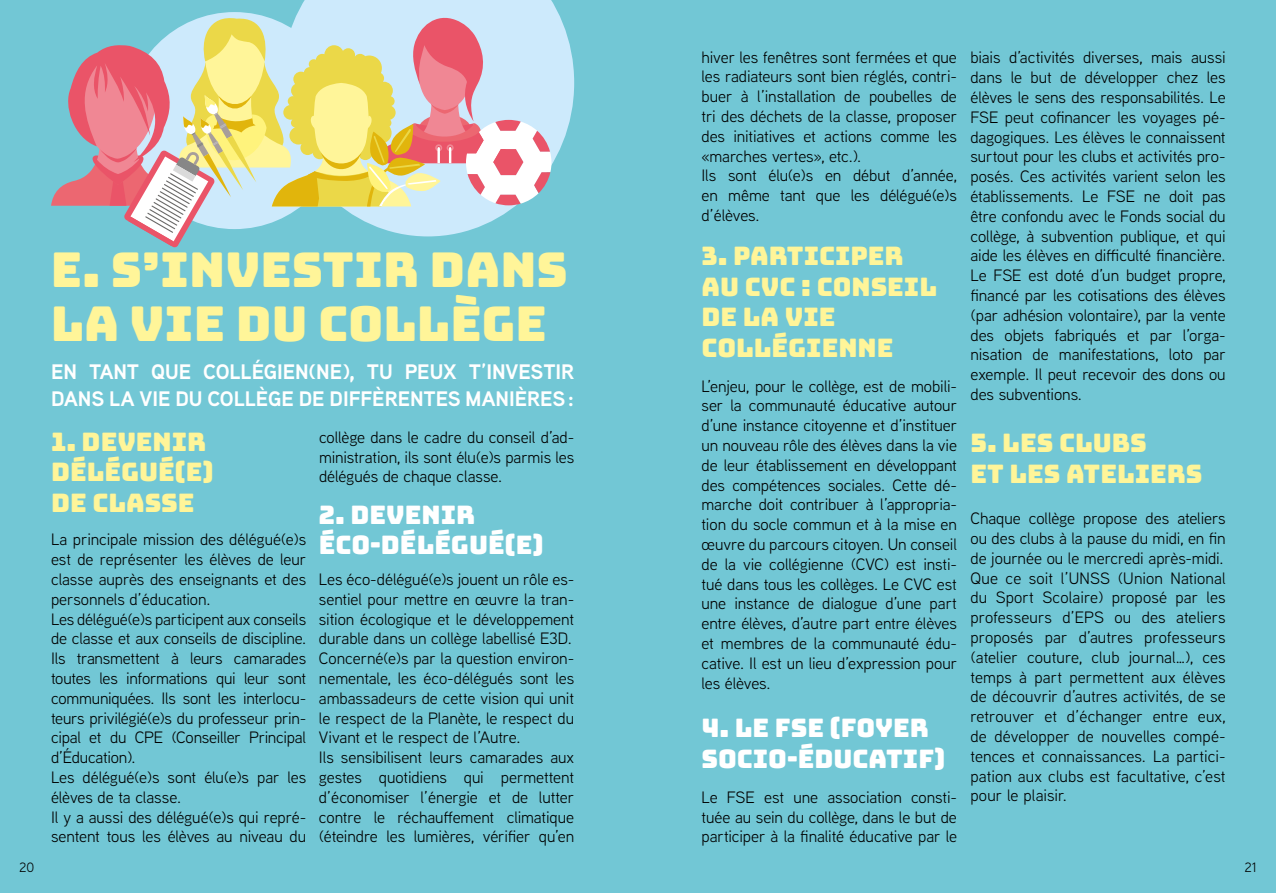
<style>
.page{position:relative;width:1276px;height:893px;background:#fff}
.page>*{position:absolute;margin:0;border:0;box-sizing:border-box;transform-origin:0 0}
.t1{font:48px/54px "Bungee";color:#fff599}
.t2{font:25.5px/30.6px "Bungee";color:#fff599}
.t3{font:25.5px/30.6px "Bungee";color:#fff}
.t4{font:700 21px/27px "Aaux Next";letter-spacing:-.005em;color:#fff}
.t5{font:16.5px/19.8px "Aaux Next";letter-spacing:-.005em;color:#000}
.t6{font:13.5px "Aaux Next";color:#000}
</style>
<div class="page">
<div style="left:1px;top:0;width:1275px;height:893px;background:#72c7d5"></div>
<svg style="left:298px;top:0;width:276px;height:168px;fill:#cdeafc"></svg>
<svg style="left:51px;top:12px;width:500px;height:236px"></svg>
<h1 class="t1" style="left:51px;top:244px;width:518px">E. S’INVESTIR DANS<br>LA VIE DU COLLÈGE</h1>
<p class="t4" style="left:51px;top:358px;width:525px">EN TANT QUE COLLÉGIEN(NE), TU PEUX T’INVESTIR<br>DANS LA VIE DU COLLÈGE DE DIFFÈRENTES MANIÈRES:</p>
<h2 class="t2" style="left:51px;top:427px;width:164px">1. DEVENIR<br>DÉLÉGUÉ(E)<br>DE CLASSE</h2>
<p class="t5" style="left:51px;top:529px;width:257px">La principale mission des délégué(e)s est de représenter les élèves de leur classe auprès des enseignants et des personnels d’éducation.<br>Les délégué(e)s participent aux conseils de classe et aux conseils de discipline.<br>Ils transmettent à leurs camarades toutes les informations qui leur sont communiquées. Ils sont les interlocu&shy;teurs privilégié(e)s du professeur prin&shy;cipal et du CPE (Conseiller Principal d’Éducation).<br>Les délégué(e)s sont élu(e)s par les élèves de ta classe.<br>Il y a aussi des délégué(e)s qui repré&shy;sentent tous les élèves au niveau du</p>
<p class="t5" style="left:319px;top:427px;width:257px;text-align:justify">collège dans le cadre du conseil d’ad&shy;ministration, ils sont élu(e)s parmis les délégués de chaque classe.</p>
<h2 class="t3" style="left:319px;top:500px;width:226px">2. DEVENIR<br>ÉCO-DÉLÉGUÉ(E)</h2>
<p class="t5" style="left:319px;top:569px;width:257px">Les éco-délégué(e)s jouent un rôle es&shy;sentiel pour mettre en œuvre la tran&shy;sition écologique et le développement durable dans un collège labellisé E3D.<br>Concerné(e)s par la question environ&shy;nementale, les éco-délégués sont les ambassadeurs de cette vision qui unit le respect de la Planète, le respect du Vivant et le respect de l’Autre.<br>Ils sensibilisent leurs camarades aux gestes quotidiens qui permettent d’économiser l’énergie et de lutter contre le réchauffement climatique (éteindre les lumières, vérifier qu’en</p>
<p class="t5" style="left:701px;top:46px;width:257px">hiver les fenêtres sont fermées et que les radiateurs sont bien réglés, contri&shy;buer à l’installation de poubelles de tri des déchets de la classe, proposer des initiatives et actions comme les «marches vertes», etc.).<br>Ils sont élu(e)s en début d’année, en même tant que les délégué(e)s d’élèves.</p>
<h2 class="t2" style="left:701px;top:241px;width:237px">3. PARTICIPER<br>AU CVC : CONSEIL<br>DE LA VIE<br>COLLÉGIENNE</h2>
<p class="t5" style="left:701px;top:375px;width:257px;text-align:justify">L’enjeu, pour le collège, est de mobili&shy;ser la communauté éducative autour d’une instance citoyenne et d’instituer un nouveau rôle des élèves dans la vie de leur établissement en développant des compétences sociales. Cette dé&shy;marche doit contribuer à l’appropria&shy;tion du socle commun et à la mise en œuvre du parcours citoyen. Un conseil de la vie collégienne (CVC) est insti&shy;tué dans tous les collèges. Le CVC est une instance de dialogue d’une part entre élèves, d’autre part entre élèves et membres de la communauté édu&shy;cative. Il est un lieu d’expression pour les élèves.</p>
<h2 class="t3" style="left:701px;top:713px;width:245px">4. LE FSE (FOYER<br>SOCIO-ÉDUCATIF)</h2>
<p class="t5" style="left:701px;top:786px;width:257px;text-align:justify">Le FSE est une association consti&shy;tuée au sein du collège, dans le but de participer à la finalité éducative par le</p>
<p class="t5" style="left:970px;top:47px;width:257px;text-align:justify">biais d’activités diverses, mais aussi dans le but de développer chez les élèves le sens des responsabilités. Le FSE peut cofinancer les voyages pé&shy;dagogiques. Les élèves le connaissent surtout pour les clubs et activités pro&shy;posés. Ces activités varient selon les établissements. Le FSE ne doit pas être confondu avec le Fonds social du collège, à subvention publique, et qui aide les élèves en difficulté financière.<br>Le FSE est doté d’un budget propre, financé par les cotisations des élèves (par adhésion volontaire), par la vente des objets fabriqués et par l’orga&shy;nisation de manifestations, loto par exemple. Il peut recevoir des dons ou des subventions.</p>
<h2 class="t2" style="left:970px;top:428px;width:233px">5. LES CLUBS<br>ET LES ATELIERS</h2>
<p class="t5" style="left:970px;top:508px;width:257px">Chaque collège propose des ateliers ou des clubs à la pause du midi, en fin de journée ou le mercredi après-midi.<br>Que ce soit l’UNSS (Union National du Sport Scolaire) proposé par les professeurs d’EPS ou des ateliers proposés par d’autres professeurs (atelier couture, club journal…), ces temps à part permettent aux élèves de découvrir d’autres activités, de se retrouver et d’échanger entre eux, de développer de nouvelles compé&shy;tences et connaissances. La partici&shy;pation aux clubs est facultative, c’est pour le plaisir.</p>
<p class="t6" style="left:19px;top:858px;width:17px">20</p>
<p class="t6" style="left:1244px;top:858px;width:14px">21</p>
</div>
